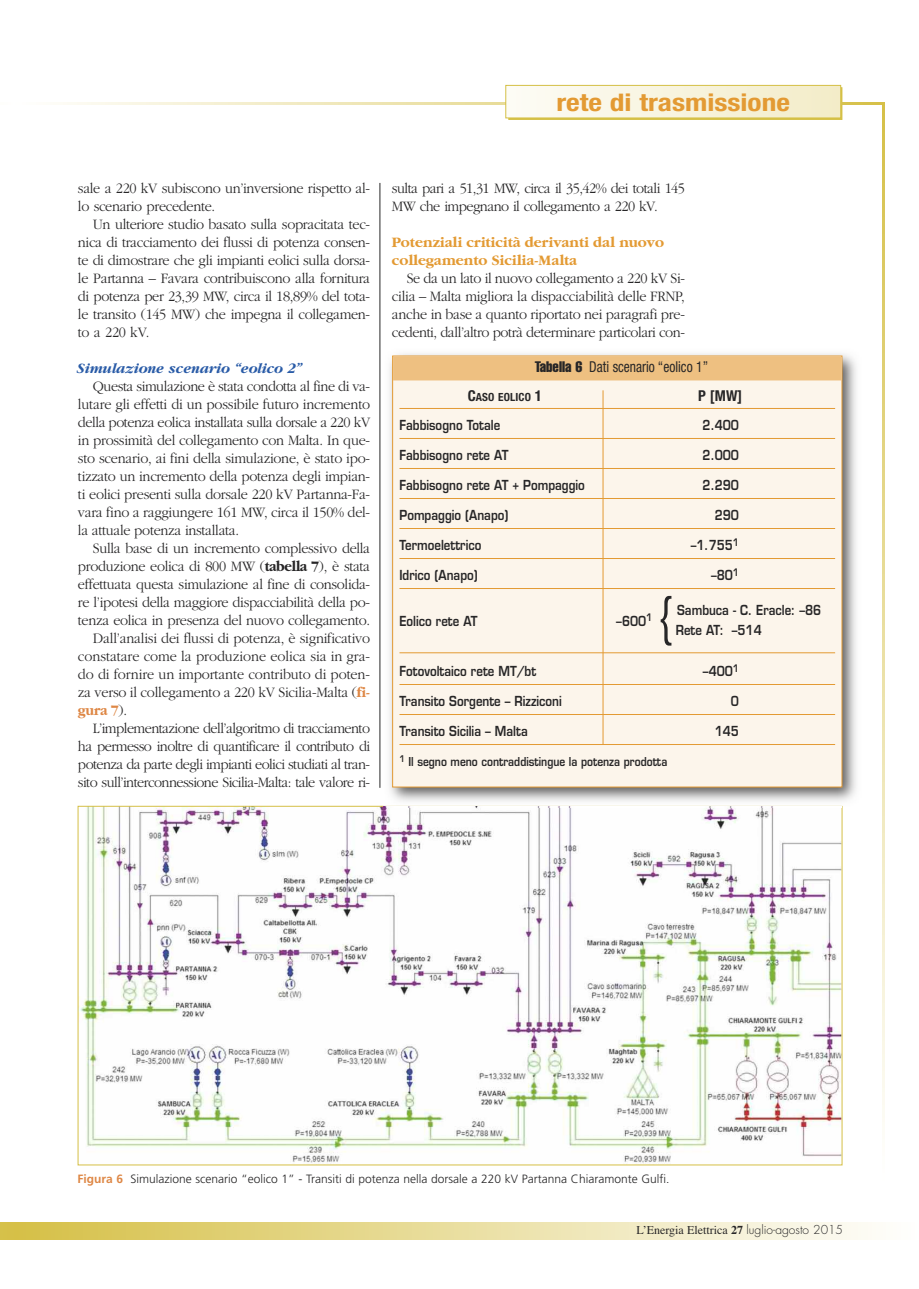
<style>
.page{position:relative;width:919px;height:1289px;background:#fff}
.page>*{position:absolute;margin:0;border:0;box-sizing:border-box;transform-origin:0 0}
.t1{font:300 54px "Helvetica Neue";color:#272627;scale:.95 1}
.t2{font:700 condensed 24.3px "Helvetica Neue";color:#e39a33;scale:1.21 1}
.t3{font:300 15px/18px "Garamond";letter-spacing:-.025em;color:#272627;text-align:justify;scale:.95 1}
.t4{font:700 15px/18px "Garamond";color:#e39a33}
.t5{font:300 15px "Garamond";color:#272627;scale:.95 1}
.t6{font:300 15px "Garamond";letter-spacing:-.005em;color:#272627;scale:.95 1}
.t7{font:condensed 15px "Helvetica Neue";color:#272627;scale:.9 1}
.t8{font:italic 700 15px "Garamond";letter-spacing:-.005em;color:#295ba7}
.t9{font:700 15px "Garamond";color:#de8745;scale:.95 1}
.t10{font:700 condensed 15px "Helvetica Neue";color:#272627}
.t11{font:600 13.5px/20.2px "Eurostile";color:#272627;scale:.85 1}
.t12{font:300 12px "Frutiger";color:#272627}
.t13{font:600 12px "Eurostile";color:#272627;scale:.85 1}
.t14{font:12px "Times";color:#272627}
.t15{font:700 condensed 11.25px "Helvetica Neue";letter-spacing:.015em;color:#272627}
.s1{font-weight:700}
.s2{font-weight:700;color:#de8745}
.s3{font-weight:300;color:#272627}
.s4{font-family:"Helvetica";font-stretch:extra-condensed}
.s5{font-size:15px}
.s6{font-family:"Futura";font-weight:300}
</style>
<div class="page">
<hr style="left:379px;top:183px;width:1px;height:604px;background:#272627">
<div style="left:9px;top:1222px;width:907px;height:17px;background:linear-gradient(to right,#d5bf46,#fffefd)"></div>
<div style="left:508px;top:87px;width:334px;height:33px;border:1px solid #d5c046"></div>
<svg style="left:882px;top:104px;width:2px;height:1018px;background:#e9dd9d"></svg>
<svg style="left:63px;top:102px;width:821px;height:2px"></svg>
<div style="left:506px;top:86px;width:334px;height:32px;background:linear-gradient(to right,#fdfcf6,#f3ecc8)"></div>
<div style="left:505px;top:85px;width:336px;height:33px;border:1px solid #d5c046"></div>
<div style="left:0;top:1222px;width:16px;height:17px;background:#d6c049"></div>
<img style="left:80px;top:808px;width:760px;height:355px">
<img style="left:383px;top:353px;width:473px;height:454px">
<img style="left:383px;top:806px;width:459px;height:1px">
<div style="left:393px;top:356px;width:448px;height:430px;background:#fcf5eb"></div>
<div style="left:393px;top:356px;width:448px;height:24px;background:#eec081"></div>
<hr style="left:399px;top:408px;width:436px;height:1px;background:#e39a33">
<hr style="left:399px;top:438px;width:436px;height:1px;background:#e39a33">
<hr style="left:399px;top:468px;width:436px;height:1px;background:#e39a33">
<hr style="left:399px;top:498px;width:436px;height:1px;background:#e39a33">
<hr style="left:399px;top:528px;width:436px;height:1px;background:#e39a33">
<hr style="left:399px;top:558px;width:436px;height:1px;background:#e39a33">
<hr style="left:399px;top:588px;width:436px;height:1px;background:#e39a33">
<hr style="left:399px;top:652px;width:436px;height:1px;background:#e39a33">
<hr style="left:399px;top:684px;width:436px;height:1px;background:#e39a33">
<hr style="left:399px;top:714px;width:436px;height:1px;background:#e39a33">
<hr style="left:399px;top:744px;width:436px;height:1px;background:#e39a33">
<hr style="left:602px;top:390px;width:1px;height:354px;background:#e39a33">
<h2 class="t2" style="left:556px;top:94px;width:194px">rete di trasmissione</h2>
<p class="t3" style="left:78px;top:179px;width:309px">sale a 220 kV subiscono un’inversione rispetto al&shy;lo scenario precedente.</p>
<p class="t3" style="left:78px;top:215px;width:309px;text-indent:15px">Un ulteriore studio basato sulla sopracitata tec&shy;nica di tracciamento dei flussi di potenza consen&shy;te di dimostrare che gli impianti eolici sulla dorsa&shy;le Partanna – Favara contribuiscono alla fornitura di potenza per 23,39 MW, circa il 18,89% del tota&shy;le transito (145 MW) che impegna il collegamen&shy;to a 220 kV.</p>
<p class="t8" style="left:78px;top:359px;width:227px">Simulazione scenario “eolico 2”</p>
<p class="t3" style="left:78px;top:377px;width:309px;text-indent:15px">Questa simulazione è stata condotta al fine di va&shy;lutare gli effetti di un possibile futuro incremento della potenza eolica installata sulla dorsale a 220 kV in prossimità del collegamento con Malta. In que&shy;sto scenario, ai fini della simulazione, è stato ipo&shy;tizzato un incremento della potenza degli impian&shy;ti eolici presenti sulla dorsale 220 kV Partanna-Fa&shy;vara fino a raggiungere 161 MW, circa il 150% del&shy;la attuale potenza installata.</p>
<p class="t3" style="left:93px;top:539px;width:293px">Sulla base di un incremento complessivo della</p>
<p class="t3" style="left:78px;top:557px;width:309px">produzione eolica di 800 MW (<span class="s1">tabella 7</span>), è stata</p>
<p class="t3" style="left:78px;top:575px;width:309px">effettuata questa simulazione al fine di consolida-</p>
<p class="t3" style="left:78px;top:593px;width:309px">re l’ipotesi della maggiore dispacciabilità della po-</p>
<p class="t3" style="left:78px;top:611px;width:309px">tenza eolica in presenza del nuovo collegamento.</p>
<p class="t3" style="left:93px;top:629px;width:293px">Dall’analisi dei flussi di potenza, è significativo</p>
<p class="t5" style="left:78px;top:647px;width:309px">constatare come la produzione eolica sia in gra-</p>
<p class="t6" style="left:78px;top:665px;width:309px">do di fornire un importante contributo di poten-</p>
<p class="t3" style="left:78px;top:683px;width:309px">za verso il collegamento a 220 kV Sicilia-Malta (<span class="s2">fi-</span></p>
<p class="t9" style="left:78px;top:701px;width:53px">gura 7<span class="s3">).</span></p>
<p class="t3" style="left:93px;top:719px;width:293px">L’implementazione dell’algoritmo di tracciamento</p>
<p class="t3" style="left:78px;top:737px;width:309px">ha permesso inoltre di quantificare il contributo di</p>
<p class="t3" style="left:78px;top:755px;width:309px">potenza da parte degli impianti eolici studiati al tran-</p>
<p class="t3" style="left:78px;top:773px;width:309px">sito sull’interconnessione Sicilia-Malta: tale valore ri-</p>
<p class="t3" style="left:392px;top:179px;width:310px">sulta pari a 51,31 MW, circa il 35,42% dei totali 145<br>MW che impegnano il collegamento a 220 kV.</p>
<p class="t4" style="left:392px;top:233px;width:274px">Potenziali criticità derivanti dal nuovo collegamento Sicilia-Malta</p>
<p class="t3" style="left:392px;top:269px;width:310px;text-indent:15px">Se da un lato il nuovo collegamento a 220 kV Si&shy;cilia – Malta migliora la dispacciabilità delle FRNP, anche in base a quanto riportato nei paragrafi pre&shy;cedenti, dall’altro potrà determinare particolari con-</p>
<p class="t7" style="left:535px;top:361px;width:194px"><span class="s4">Tabella 6</span> Dati scenario “eolico 1”</p>
<p class="t15" style="left:467px;top:393px;width:76px"><span class="s5">C</span>ASO EOLICO <span class="s5">1</span></p>
<p class="t10" style="left:698px;top:390px;width:46px">P [MW]</p>
<p class="t11" style="left:399px;top:416px;width:120px">Fabbisogno Totale</p>
<p class="t11" style="left:702px;top:416px;width:44px">2.400</p>
<p class="t11" style="left:399px;top:446px;width:130px">Fabbisogno rete AT</p>
<p class="t11" style="left:702px;top:446px;width:44px">2.000</p>
<p class="t11" style="left:399px;top:476px;width:220px">Fabbisogno rete AT + Pompaggio</p>
<p class="t11" style="left:702px;top:476px;width:44px">2.290</p>
<p class="t11" style="left:399px;top:506px;width:130px">Pompaggio (Anapo)</p>
<p class="t11" style="left:714px;top:506px;width:30px">290</p>
<p class="t11" style="left:399px;top:536px;width:98px">Termoelettrico</p>
<p class="t11" style="left:690px;top:536px;width:58px">–1.755<sup>1</sup></p>
<p class="t11" style="left:399px;top:566px;width:94px">Idrico (Anapo)</p>
<p class="t11" style="left:711px;top:566px;width:34px">–80<sup>1</sup></p>
<p class="t11" style="left:399px;top:612px;width:93px">Eolico rete AT</p>
<p class="t11" style="left:616px;top:612px;width:44px">–600<sup>1</sup></p>
<h1 class="t1" style="left:656px;top:596px;width:19px">{</h1>
<p class="t11" style="left:675px;top:601px;width:173px">Sambuca - C. Eracle: –86<br>Rete AT: –514</p>
<p class="t11" style="left:399px;top:662px;width:162px">Fotovoltaico rete MT/bt</p>
<p class="t11" style="left:703px;top:662px;width:44px">–400<sup>1</sup></p>
<p class="t11" style="left:399px;top:692px;width:192px">Transito Sorgente – Rizziconi</p>
<p class="t11" style="left:731px;top:692px;width:11px">0</p>
<p class="t11" style="left:399px;top:722px;width:152px">Transito Sicilia – Malta</p>
<p class="t11" style="left:714px;top:722px;width:30px">145</p>
<p class="t13" style="left:399px;top:756px;width:316px"><sup>1</sup> Il segno meno contraddistingue la potenza prodotta</p>
<p class="t12" style="left:77px;top:1174px;width:593px"><span class="s2">Figura 6</span> Simulazione scenario “eolico 1” - Transiti di potenza nella dorsale a 220 kV Partanna Chiaramonte Gulfi.</p>
<p class="t14" style="left:636px;top:1222px;width:208px">L’Energia Elettrica <span class="s1">27</span> <span class="s6">luglio-agosto 2015</span></p>
</div>
